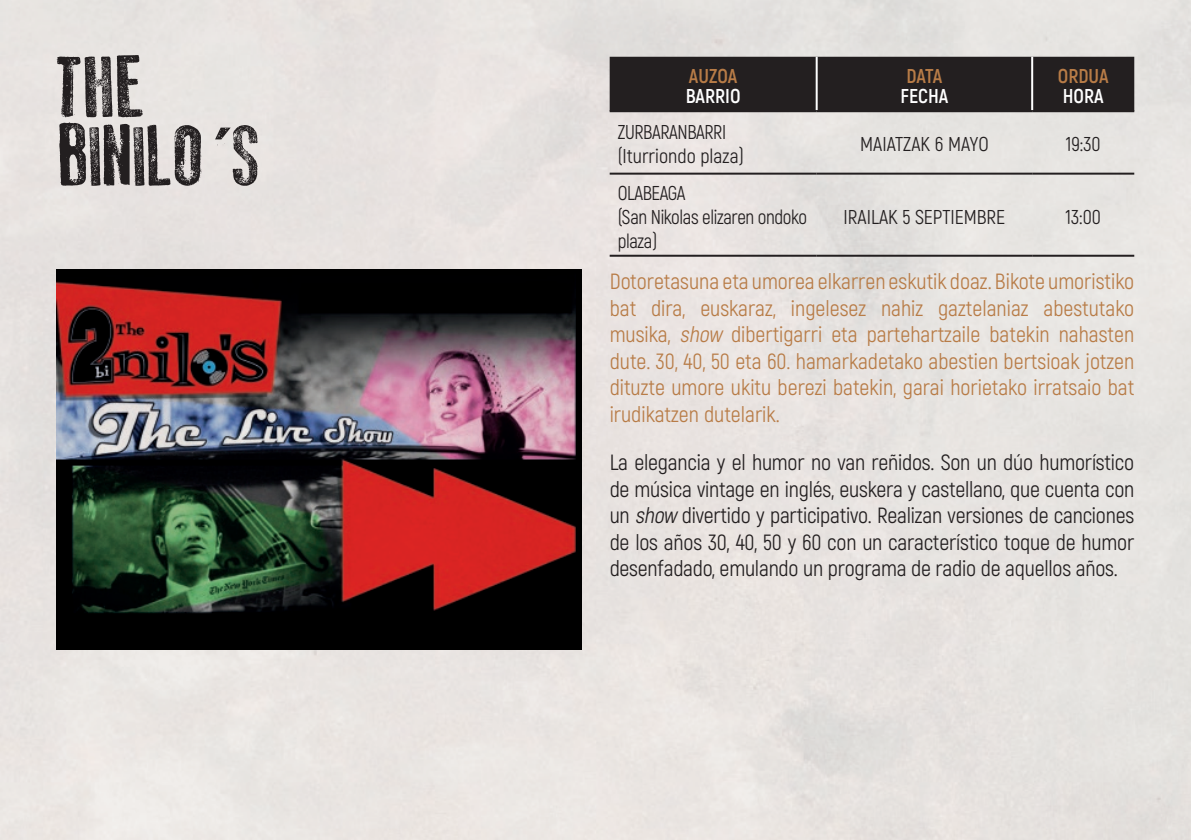
<style>
.page{position:relative;width:1191px;height:840px;background:#fff}
.page>*{position:absolute;margin:0;border:0;box-sizing:border-box;transform-origin:0 0}
.t1{font:86.2px/68.4px "Old Press";color:#231f20}
.t2{font:22px/26.4px "Akrobat";color:#b87c47;text-align:justify}
.t3{font:22px/26.4px "Akrobat";letter-spacing:-.01em;color:#231f20;text-align:justify}
.t4{font:20px/24px "Akrobat";letter-spacing:-.02em;color:#231f20;scale:.95 1}
.t5{font:20px "Akrobat";color:#231f20}
.t6{font:20px/24px "Akrobat";color:#231f20;scale:.95 1}
.t7{font:700 20px "Akrobat";color:#fff}
.t8{font:700 20px "Akrobat";color:#b87c47}
.t9{font:20px "Akrobat";letter-spacing:-.02em;color:#231f20}
.s1{font-style:italic}
</style>
<div class="page">
<div style="left:0;top:0;width:1191px;height:839px;background:#e8e4e1"></div>
<div style="left:609px;top:57px;width:525px;height:53px;background:#231f20"></div>
<hr style="left:815px;top:57px;width:2px;height:53px;background:#fff">
<hr style="left:1031px;top:57px;width:2px;height:53px;background:#fff">
<hr style="left:609px;top:110px;width:207px;height:2px;background:#231f20">
<hr style="left:816px;top:110px;width:216px;height:2px;background:#231f20">
<hr style="left:1032px;top:110px;width:102px;height:2px;background:#231f20">
<hr style="left:609px;top:172px;width:207px;height:2px;background:#231f20">
<hr style="left:816px;top:172px;width:216px;height:2px;background:#231f20">
<hr style="left:1032px;top:172px;width:102px;height:2px;background:#231f20">
<hr style="left:609px;top:254px;width:207px;height:2px;background:#231f20">
<hr style="left:816px;top:254px;width:216px;height:2px;background:#231f20">
<hr style="left:1032px;top:254px;width:102px;height:2px;background:#231f20">
<img style="left:57px;top:269px;width:524px;height:380px">
<h1 class="t1" style="left:57px;top:53px;width:206px">THE<br>BINILO´S</h1>
<p class="t8" style="left:689px;top:64px;width:50px">AUZOA</p>
<p class="t7" style="left:686px;top:84px;width:56px">BARRIO</p>
<p class="t8" style="left:906px;top:64px;width:38px">DATA</p>
<p class="t7" style="left:900px;top:84px;width:49px">FECHA</p>
<p class="t8" style="left:1057px;top:64px;width:52px">ORDUA</p>
<p class="t7" style="left:1062px;top:84px;width:42px">HORA</p>
<p class="t6" style="left:617px;top:120px;width:135px">ZURBARANBARRI (Iturriondo plaza)</p>
<p class="t5" style="left:860px;top:132px;width:130px">MAIATZAK 6 MAYO</p>
<p class="t9" style="left:1065px;top:132px;width:36px">19:30</p>
<p class="t4" style="left:617px;top:180px;width:201px">OLABEAGA<br>(San Nikolas elizaren ondoko plaza)</p>
<p class="t5" style="left:843px;top:205px;width:163px">IRAILAK 5 SEPTIEMBRE</p>
<p class="t9" style="left:1065px;top:205px;width:37px">13:00</p>
<p class="t2" style="left:609px;top:268px;width:526px">Dotoretasuna eta umorea elkarren eskutik doaz. Bikote umoristiko bat dira, euskaraz, ingelesez nahiz gaztelaniaz abestutako musika, <span class="s1">show</span> dibertigarri eta partehartzaile batekin nahasten dute. 30, 40, 50 eta 60. hamarkadetako abestien bertsioak jotzen dituzte umore ukitu berezi batekin, garai horietako irratsaio bat irudikatzen dutelarik.</p>
<p class="t3" style="left:609px;top:449px;width:526px">La elegancia y el humor no van reñidos. Son un dúo humorístico de música vintage en inglés, euskera y castellano, que cuenta con un <span class="s1">show</span> divertido y participativo. Realizan versiones de canciones de los años 30, 40, 50 y 60 con un característico toque de humor desenfadado, emulando un programa de radio de aquellos años.</p>
</div>
